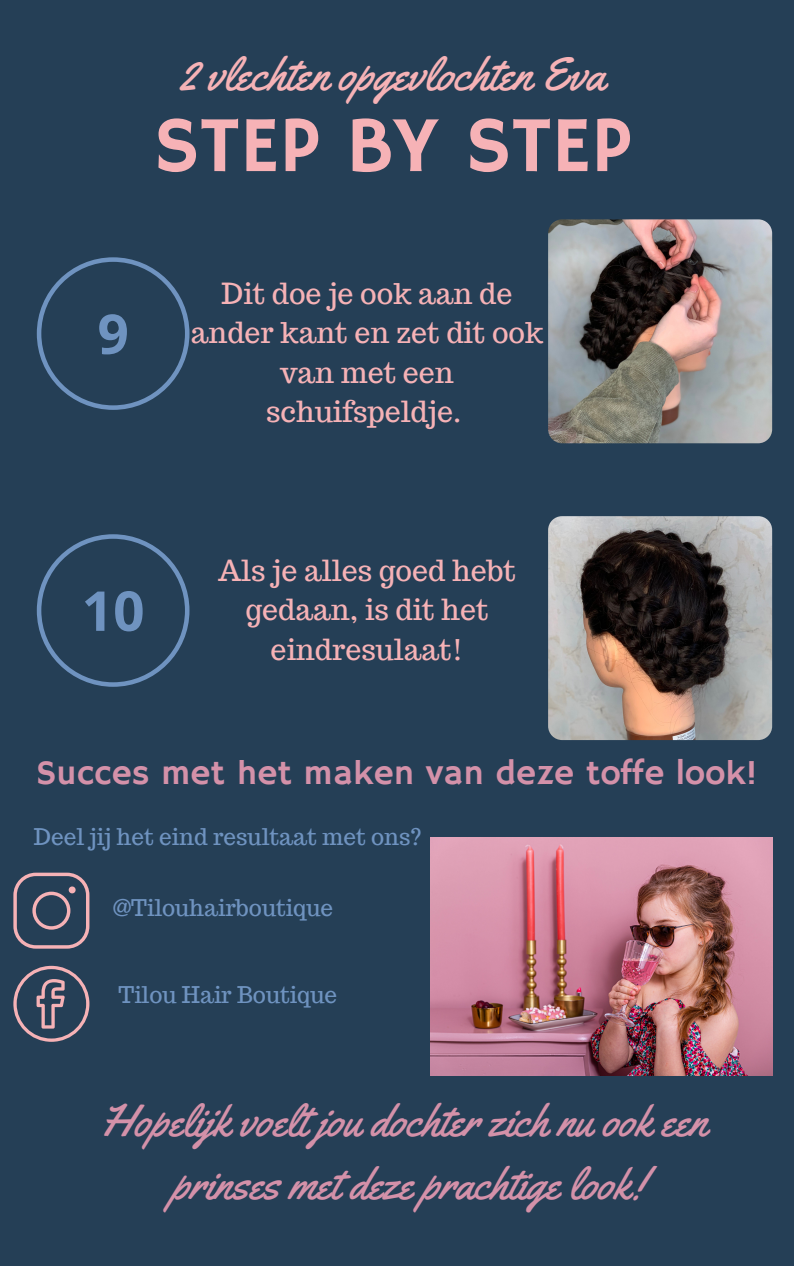
<style>
.page{position:relative;width:794px;height:1266px;background:#fff}
.page>*{position:absolute;margin:0;border:0;box-sizing:border-box;transform-origin:0 0}
.t1{font:79.5px "Hammersmith One";color:#f6b2b6}
.t2{font:46.42px "Yellowtail";color:#f6b2b6}
.t3{font:45px "Yellowtail";color:#d491a9}
.t4{font:34.88px "Hammersmith One";color:#d491a9}
.t5{font:28.5px/39.4px "Trocchi";color:#f6b2b6;text-align:center}
.t6{font:22.5px "Trocchi";color:#6f93c0}
</style>
<div class="page">
<div style="left:0;top:0;width:793px;height:1266px;background:#253f56"></div>
<img style="left:548px;top:219px;width:223px;height:224px;border-radius:14px">
<img style="left:548px;top:516px;width:223px;height:224px;border-radius:14px">
<svg style="left:37px;top:257px;width:152px;height:153px"></svg>
<svg style="left:37px;top:534px;width:152px;height:153px"></svg>
<img style="left:430px;top:838px;width:341px;height:238px">
<svg style="left:13px;top:872px;width:76px;height:76px"></svg>
<svg style="left:13px;top:966px;width:76px;height:76px"></svg>
<p class="t2" style="left:179px;top:44px;width:427px">2 vlechten opgevlochten Eva</p>
<p class="t1" style="left:153px;top:99px;width:479px">STEP BY STEP</p>
<p class="t5" style="left:191px;top:274px;width:354px">Dit doe je ook aan de ander kant en zet dit ook van met een schuifspeldje.</p>
<p class="t5" style="left:218px;top:551px;width:299px">Als je alles goed hebt gedaan, is dit het eindresulaat!</p>
<p class="t4" style="left:36px;top:753px;width:722px">Succes met het maken van deze toffe look!</p>
<p class="t6" style="left:34px;top:822px;width:389px">Deel jij het eind resultaat met ons?</p>
<p class="t6" style="left:113px;top:893px;width:221px">@Tilouhairboutique</p>
<p class="t6" style="left:118px;top:979px;width:220px">Tilou Hair Boutique</p>
<p class="t3" style="left:100px;top:1092px;width:607px">Hopelijk voelt jou dochter zich nu ook een</p>
<p class="t3" style="left:172px;top:1155px;width:474px">prinses met deze prachtige look!</p>
</div>
